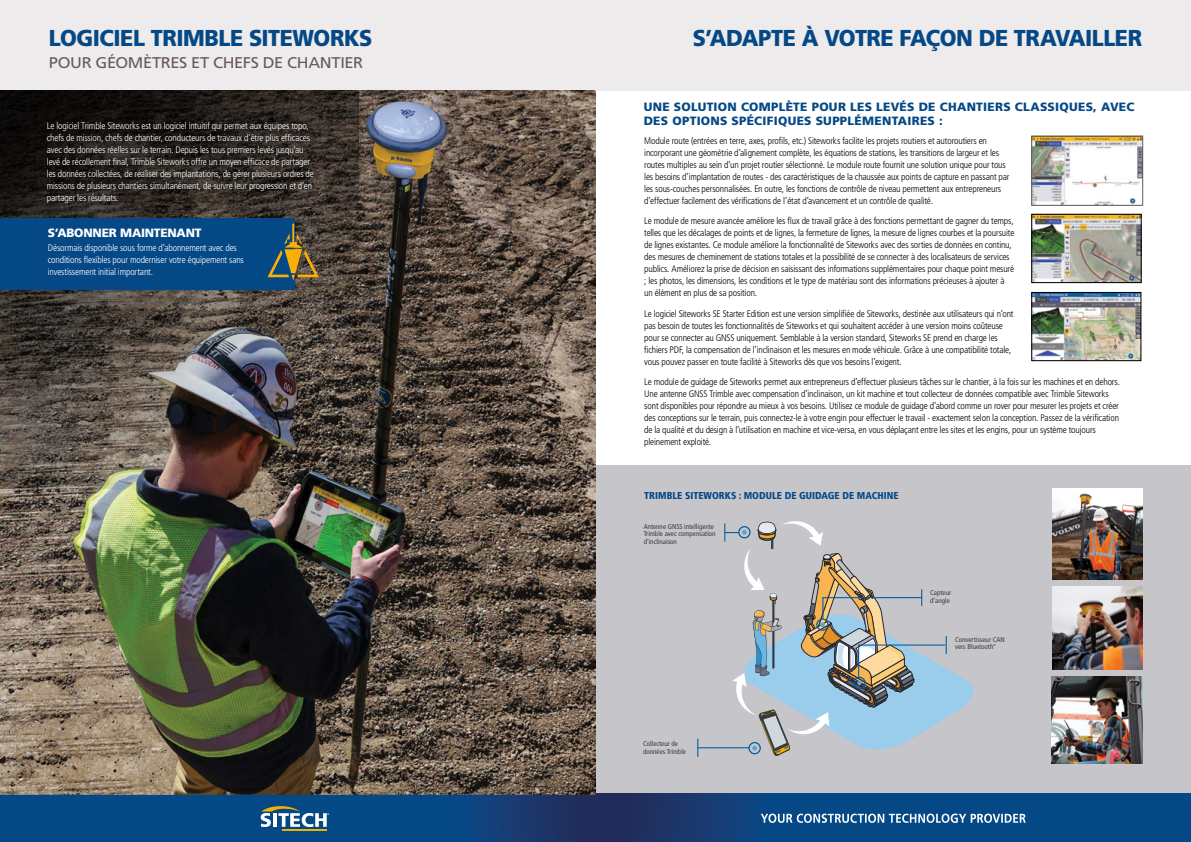
<style>
.page{position:relative;width:1191px;height:842px;background:#fff}
.page>*{position:absolute;margin:0;border:0;box-sizing:border-box;transform-origin:0 0}
.t1{font:900 23px "Frutiger LT Std";letter-spacing:-.02em;color:#054886;scale:.94 1}
.t2{font:15.5px "Frutiger LT Std";letter-spacing:-.025em;color:#675a57;scale:1.06 1}
.t3{font:900 12px/14px "Frutiger LT Std";letter-spacing:.02em;color:#054886}
.t4{font:900 12px "Frutiger LT Std";letter-spacing:-.02em;color:#fff}
.t5{font:900 condensed 10px "Frutiger LT Std";color:#054886}
.t6{font:300 condensed 9.5px/12px "Frutiger LT Std";letter-spacing:-.015em;color:#000}
.t7{font:300 condensed 9.5px/12px "Frutiger LT Std";letter-spacing:-.015em;color:#fff}
.t8{font:condensed 7px/7.6px "Frutiger LT Std";color:#3c3c3b}
.t9{font:900 condensed 2.8px "Frutiger";color:#575756}
</style>
<div class="page">
<div style="left:595px;top:465px;width:596px;height:329px;background:#c6c5ca"></div>
<img style="left:0;top:90px;width:595px;height:705px">
<img style="left:0;top:90px;width:359px;height:398px">
<div style="left:41px;top:116px;width:278px;height:93px;background:#000;opacity:.75"></div>
<div style="left:0;top:218px;width:294px;height:71px;background:#054886"></div>
<svg style="left:267px;top:224px;width:52px;height:56px"></svg>
<img style="left:1033px;top:294px;width:106px;height:65px">
<div style="left:1031px;top:292px;width:110px;height:69px;border:1px solid #000"></div>
<img style="left:1033px;top:138px;width:107px;height:65px">
<div style="left:1031px;top:136px;width:111px;height:69px;border:1px solid #5f5e5e"></div>
<img style="left:1033px;top:216px;width:106px;height:65px">
<div style="left:1031px;top:214px;width:110px;height:69px;border:1px solid #000"></div>
<svg style="left:697px;top:739px;width:1px;height:18px"></svg>
<hr style="left:697px;top:747px;width:52px;height:1px;background:#00599c">
<svg style="left:724px;top:521px;width:250px;height:235px"></svg>
<img style="left:1052px;top:586px;width:90px;height:83px">
<img style="left:1052px;top:488px;width:90px;height:91px">
<img style="left:1051px;top:676px;width:91px;height:88px">
<div style="left:0;top:0;width:595px;height:90px;background:#edebeb"></div>
<div style="left:595px;top:0;width:596px;height:90px;background:#edebeb"></div>
<svg style="left:0;top:795px;width:595px;height:47px;background:#0a447f"></svg>
<hr style="left:282px;top:829px;width:45px;height:1px;background:#f5b000">
<svg style="left:261px;top:806px;width:68px;height:21px"></svg>
<svg style="left:595px;top:794px;width:596px;height:48px;background:#0b427d"></svg>
<svg style="left:760px;top:814px;width:265px;height:9px"></svg>
<h1 class="t1" style="left:49px;top:24px;width:346px">LOGICIEL TRIMBLE SITEWORKS</h1>
<h2 class="t2" style="left:49px;top:53px;width:298px">POUR GÉOMÈTRES ET CHEFS DE CHANTIER</h2>
<p class="t7" style="left:47px;top:120px;width:268px">Le logiciel Trimble Siteworks est un logiciel intuitif qui permet aux équipes topo, chefs de mission, chefs de chantier, conducteurs de travaux d’être plus efficaces avec des données réelles sur le terrain. Depuis les tous premiers levés jusqu’au levé de récollement final, Trimble Siteworks offre un moyen efficace de partager les données collectées, de réaliser des implantations, de gérer plusieurs ordres de missions de plusieurs chantiers simultanément, de suivre leur progression et d’en partager les résultats.</p>
<p class="t4" style="left:48px;top:226px;width:155px">S’ABONNER MAINTENANT</p>
<p class="t7" style="left:48px;top:243px;width:198px;line-height:11.5px">Désormais disponible sous forme d’abonnement avec des conditions flexibles pour moderniser votre équipement sans investissement initial important.</p>
<h1 class="t1" style="left:693px;top:24px;width:479px">S’ADAPTE À VOTRE FAÇON DE TRAVAILLER</h1>
<p class="t3" style="left:643px;top:100px;width:492px">UNE SOLUTION COMPLÈTE POUR LES LEVÉS DE CHANTIERS CLASSIQUES, AVEC<br>DES OPTIONS SPÉCIFIQUES SUPPLÉMENTAIRES :</p>
<p class="t6" style="left:644px;top:135px;width:367px">Module route (entrées en terre, axes, profils, etc.) Siteworks facilite les projets routiers et autoroutiers en incorporant une géométrie d’alignement complète, les équations de stations, les transitions de largeur et les routes multiples au sein d’un projet routier sélectionné. Le module route fournit une solution unique pour tous les besoins d’implantation de routes - des caractéristiques de la chaussée aux points de capture en passant par les sous-couches personnalisées. En outre, les fonctions de contrôle de niveau permettent aux entrepreneurs d’effectuer facilement des vérifications de l’état d’avancement et un contrôle de qualité.</p>
<p class="t6" style="left:644px;top:215px;width:371px">Le module de mesure avancée améliore les flux de travail grâce à des fonctions permettant de gagner du temps, telles que les décalages de points et de lignes, la fermeture de lignes, la mesure de lignes courbes et la poursuite de lignes existantes. Ce module améliore la fonctionnalité de Siteworks avec des sorties de données en continu, des mesures de cheminement de stations totales et la possibilité de se connecter à des localisateurs de services publics. Améliorez la prise de décision en saisissant des informations supplémentaires pour chaque point mesuré ; les photos, les dimensions, les conditions et le type de matériau sont des informations précieuses à ajouter à un élément en plus de sa position.</p>
<p class="t6" style="left:644px;top:308px;width:371px">Le logiciel Siteworks SE Starter Edition est une version simplifiée de Siteworks, destinée aux utilisateurs qui n’ont pas besoin de toutes les fonctionnalités de Siteworks et qui souhaitent accéder à une version moins coûteuse pour se connecter au GNSS uniquement. Semblable à la version standard, Siteworks SE prend en charge les fichiers PDF, la compensation de l’inclinaison et les mesures en mode véhicule. Grâce à une compatibilité totale, vous pouvez passer en toute facilité à Siteworks dès que vos besoins l’exigent.</p>
<p class="t6" style="left:644px;top:376px;width:477px">Le module de guidage de Siteworks permet aux entrepreneurs d’effectuer plusieurs tâches sur le chantier, à la fois sur les machines et en dehors.<br>Une antenne GNSS Trimble avec compensation d’inclinaison, un kit machine et tout collecteur de données compatible avec Trimble Siteworks sont disponibles pour répondre au mieux à vos besoins. Utilisez ce module de guidage d’abord comme un rover pour mesurer les projets et créer des conceptions sur le terrain, puis connectez-le à votre engin pour effectuer le travail - exactement selon la conception. Passez de la vérification de la qualité et du design à l’utilisation en machine et vice-versa, en vous déplaçant entre les sites et les engins, pour un système toujours pleinement exploité.</p>
<p class="t5" style="left:644px;top:489px;width:256px">TRIMBLE SITEWORKS : MODULE DE GUIDAGE DE MACHINE</p>
<p class="t8" style="left:643px;top:523px;width:73px">Antenne GNSS intelligente<br>Trimble avec compensation d’inclinaison</p>
<p class="t8" style="left:643px;top:740px;width:44px">Collecteur de données Trimble</p>
<p class="t8" style="left:930px;top:589px;width:22px">Capteur d’angle</p>
<p class="t8" style="left:955px;top:636px;width:51px">Convertisseur CAN vers Bluetooth</p>
<p class="t9" style="left:993px;top:643px;width:4px">®</p>
</div>
